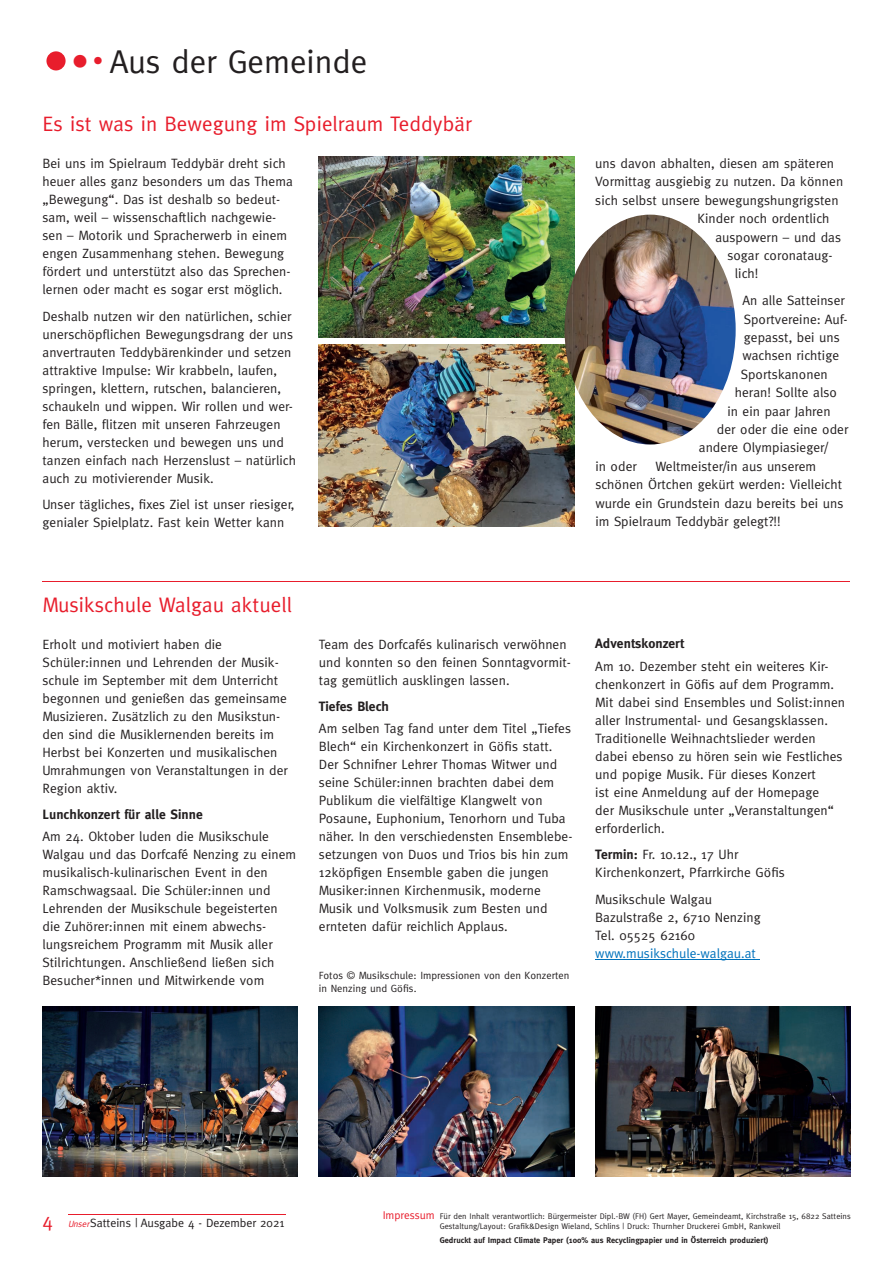
<style>
.page{position:relative;width:893px;height:1263px;background:#fff}
.page>*{position:absolute;margin:0;border:0;box-sizing:border-box;transform-origin:0 0}
.t1{font:33px "Meta";color:#231f20}
.t2{font:21px "Meta";letter-spacing:.005em;color:#e81d2c}
.t3{font:13.5px/18px "Meta";letter-spacing:.005em;color:#231f20}
.t4{font:700 13.5px "Meta";letter-spacing:.005em;color:#231f20}
.t5{font:13.5px "Meta";color:#0072bc}
.t6{font:12px "Meta";color:#231f20}
.t7{font:10.5px/13.5px "Meta";letter-spacing:.005em;color:#231f20}
.t8{font:8.25px/9.8px "Meta";letter-spacing:.005em;color:#231f20}
.t9{font:700 8.25px "Meta";letter-spacing:.005em;color:#231f20}
.s1{font-size:54px;color:#e81d2c}
.s2{font-size:36px;color:#e81d2c}
.s3{font-size:21px;color:#e81d2c}
.s4{font-weight:700}
.s5{font-size:19.5px;color:#e81d2c}
.s6{font-style:italic;font-size:9px;color:#e81d2c}
.s7{font-size:11.25px;color:#e81d2c}
</style>
<div class="page">
<hr style="left:68px;top:1214px;width:218px;height:1px;background:#e81d2c">
<img style="left:319px;top:344px;width:255px;height:182px">
<img style="left:319px;top:156px;width:255px;height:181px">
<img style="left:564px;top:215px;width:172px;height:229px">
<hr style="left:43px;top:581px;width:807px;height:1px;background:#e81d2c">
<hr style="left:595px;top:959px;width:165px;height:1px;background:#0072bc">
<img style="left:319px;top:1006px;width:255px;height:170px">
<img style="left:43px;top:1006px;width:255px;height:170px">
<img style="left:595px;top:1006px;width:255px;height:170px">
<h1 class="t1" style="left:43px;top:42px;width:326px"><span class="s1">•</span><span class="s2">•</span> <span class="s3">•</span> Aus der Gemeinde</h1>
<h2 class="t2" style="left:43px;top:112px;width:431px">Es ist was in Bewegung im Spielraum Teddybär</h2>
<p class="t3" style="left:43px;top:154px;width:252px">Bei uns im Spielraum Teddybär dreht sich heuer alles ganz besonders um das Thema „Bewegung“. Das ist deshalb so bedeut&shy;sam, weil – wissenschaftlich nachgewie&shy;sen – Motorik und Spracherwerb in einem engen Zusammenhang stehen. Bewegung fördert und unterstützt also das Sprechen&shy;lernen oder macht es sogar erst möglich.</p>
<p class="t3" style="left:43px;top:307px;width:255px">Deshalb nutzen wir den natürlichen, schier unerschöpflichen Bewegungsdrang der uns anvertrauten Teddybärenkinder und setzen attraktive Impulse: Wir krabbeln, laufen, springen, klettern, rutschen, balancieren, schaukeln und wippen. Wir rollen und wer&shy;fen Bälle, flitzen mit unseren Fahrzeugen herum, verstecken und bewegen uns und tanzen einfach nach Herzenslust – natürlich auch zu motivierender Musik.</p>
<p class="t3" style="left:43px;top:495px;width:254px">Unser tägliches, fixes Ziel ist unser riesiger, genialer Spielplatz. Fast kein Wetter kann</p>
<p class="t3" style="left:595px;top:154px;width:240px">uns davon abhalten, diesen am späteren</p>
<p class="t3" style="left:595px;top:173px;width:249px">Vormittag ausgiebig zu nutzen. Da können</p>
<p class="t3" style="left:595px;top:191px;width:245px">sich selbst unsere bewegungshungrigsten</p>
<p class="t3" style="left:697px;top:209px;width:134px">Kinder noch ordentlich</p>
<p class="t3" style="left:715px;top:228px;width:127px">auspowern – und das</p>
<p class="t3" style="left:727px;top:246px;width:107px">sogar coronataug-</p>
<p class="t3" style="left:735px;top:264px;width:25px">lich!</p>
<p class="t3" style="left:742px;top:291px;width:104px">An alle Satteinser</p>
<p class="t3" style="left:744px;top:310px;width:105px">Sportvereine: Auf-</p>
<p class="t3" style="left:744px;top:328px;width:98px">gepasst, bei uns</p>
<p class="t3" style="left:742px;top:347px;width:98px">wachsen richtige</p>
<p class="t3" style="left:741px;top:365px;width:88px">Sportskanonen</p>
<p class="t3" style="left:735px;top:383px;width:104px">heran! Sollte also</p>
<p class="t3" style="left:727px;top:402px;width:105px">in ein paar Jahren</p>
<p class="t3" style="left:717px;top:420px;width:133px">der oder die eine oder</p>
<p class="t3" style="left:699px;top:438px;width:132px">andere Olympiasieger/</p>
<p class="t3" style="left:595px;top:457px;width:43px">in oder</p>
<p class="t3" style="left:595px;top:457px;width:250px;line-height:18.5px;text-indent:60px">Weltmeister/in aus unserem schönen Örtchen gekürt werden: Vielleicht wurde ein Grundstein dazu bereits bei uns im Spielraum Teddybär gelegt?!!</p>
<h2 class="t2" style="left:43px;top:592px;width:251px">Musikschule Walgau aktuell</h2>
<p class="t3" style="left:43px;top:635px;width:247px">Erholt und motiviert haben die Schüler:innen und Lehrenden der Musik&shy;schule im September mit dem Unterricht begonnen und genießen das gemeinsame Musizieren. Zusätzlich zu den Musikstun&shy;den sind die Musiklernenden bereits im Herbst bei Konzerten und musikalischen Umrahmungen von Veranstaltungen in der Region aktiv.</p>
<p class="t4" style="left:43px;top:806px;width:162px">Lunchkonzert für alle Sinne</p>
<p class="t3" style="left:43px;top:827px;width:255px">Am 24. Oktober luden die Musikschule Walgau und das Dorfcafé Nenzing zu einem musikalisch-kulinarischen Event in den Ramschwagsaal. Die Schüler:innen und Lehrenden der Musikschule begeisterten die Zuhörer:innen mit einem abwechs&shy;lungsreichem Programm mit Musik aller Stilrichtungen. Anschließend ließen sich Besucher*innen und Mitwirkende vom</p>
<p class="t3" style="left:319px;top:635px;width:253px">Team des Dorfcafés kulinarisch verwöhnen und konnten so den feinen Sonntagvormit&shy;tag gemütlich ausklingen lassen.</p>
<p class="t4" style="left:319px;top:698px;width:72px">Tiefes Blech</p>
<p class="t3" style="left:319px;top:719px;width:255px">Am selben Tag fand unter dem Titel „Tiefes Blech“ ein Kirchenkonzert in Göfis statt.<br>Der Schnifner Lehrer Thomas Witwer und seine Schüler:innen brachten dabei dem Publikum die vielfältige Klangwelt von Posaune, Euphonium, Tenorhorn und Tuba näher. In den verschiedensten Ensemblebe&shy;setzungen von Duos und Trios bis hin zum 12köpfigen Ensemble gaben die jungen Musiker:innen Kirchenmusik, moderne Musik und Volksmusik zum Besten und ernteten dafür reichlich Applaus.</p>
<p class="t7" style="left:319px;top:968px;width:252px">Fotos © Musikschule: Impressionen von den Konzerten in Nenzing und Göfis.</p>
<p class="t4" style="left:595px;top:636px;width:90px">Adventskonzert</p>
<p class="t3" style="left:595px;top:657px;width:251px">Am 10. Dezember steht ein weiteres Kir&shy;chenkonzert in Göfis auf dem Programm.<br>Mit dabei sind Ensembles und Solist:innen aller Instrumental- und Gesangsklassen.<br>Traditionelle Weihnachtslieder werden dabei ebenso zu hören sein wie Festliches und popige Musik. Für dieses Konzert<br>ist eine Anmeldung auf der Homepage<br>der Musikschule unter „Veranstaltungen“ erforderlich.</p>
<p class="t3" style="left:595px;top:845px;width:191px"><span class="s4">Termin:</span> Fr. 10.12., 17 Uhr<br>Kirchenkonzert, Pfarrkirche Göfis</p>
<p class="t3" style="left:595px;top:890px;width:167px">Musikschule Walgau<br>Bazulstraße 2, 6710 Nenzing<br>Tel. 05525 62160</p>
<p class="t5" style="left:595px;top:945px;width:162px">www.musikschule-walgau.at</p>
<p class="t6" style="left:43px;top:1216px;width:243px"><span class="s5">4</span> <span class="s6">Unser</span>Satteins | Ausgabe 4 - Dezember 2021</p>
<p class="t8" style="left:440px;top:1211px;width:412px;text-indent:-57px"><span class="s7">Impressum</span> Für den Inhalt verantwortlich: Bürgermeister Dipl.-BW (FH) Gert Mayer, Gemeindeamt, Kirchstraße 15, 6822 Satteins<br>Gestaltung/Layout: Grafik&amp;Design Wieland, Schlins | Druck: Thurnher Druckerei GmbH, Rankweil</p>
<p class="t9" style="left:440px;top:1235px;width:331px">Gedruckt auf Impact Climate Paper (100% aus Recyclingpapier und in Österreich produziert)</p>
</div>
